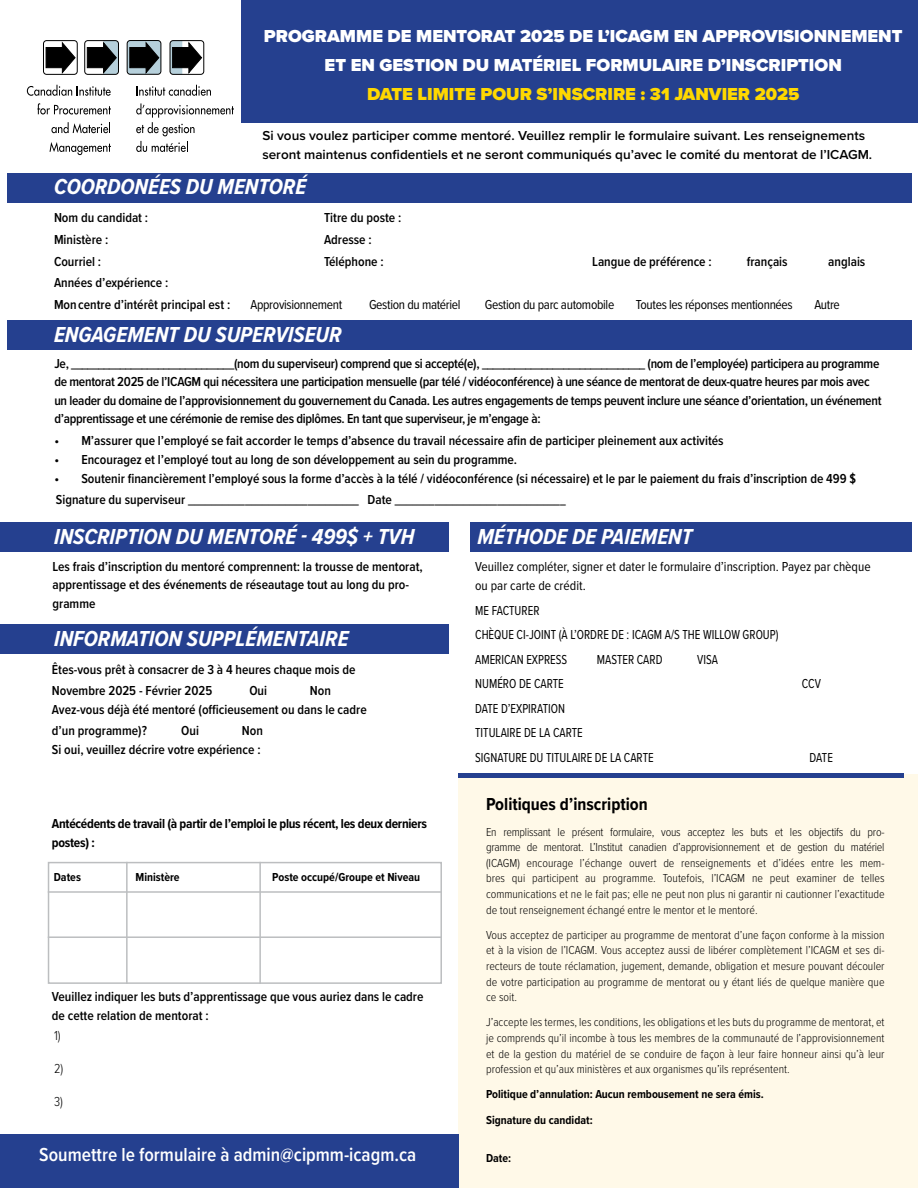
<style>
.page{position:relative;width:918px;height:1188px;background:#fff}
.page>*{position:absolute;margin:0;border:0;box-sizing:border-box;transform-origin:0 0}
.t1{font:italic 700 22.5px "Proxima Nova Cond";color:#fff}
.t2{font:600 19.5px "Proxima Nova Cond";color:#fff}
.t3{font:900 18px/29.2px "Proxima Nova";color:#fff;text-align:center}
.t4{font:900 18px "Proxima Nova";color:#ffd800}
.t5{font:700 18px "Proxima Nova Cond";color:#000}
.t6{font:600 13.5px/18.6px "Proxima Nova Cond";color:#000}
.t7{font:600 13.5px/18.6px "Proxima Nova Cond";letter-spacing:-.02em;color:#000}
.t8{font:600 13.5px/18.6px "Proxima Nova";color:#000}
.t9{font:13.5px/24.6px "Proxima Nova Cond";color:#000;scale:.9 1}
.t10{font:13.5px/18.6px "Proxima Nova Cond";color:#000}
.t11{font:13.5px "Proxima Nova Cond";letter-spacing:-.025em;color:#000}
.t12{font:700 13.5px/18.6px "Proxima Nova Cond";letter-spacing:-.02em;color:#000}
.t13{font:300 13.5px "Proxima Nova Cond";color:#000}
.t14{font:300 12px/15.6px "Proxima Nova Cond";color:#000;text-align:justify}
.t15{font:700 12px/25.2px "Proxima Nova Cond";color:#000}
</style>
<div class="page">
<div style="left:458px;top:775px;width:460px;height:413px;background:#fff9e8"></div>
<div style="left:242px;top:0;width:676px;height:122px;background:#25408f"></div>
<div style="left:7px;top:173px;width:904px;height:30px;background:#25408f"></div>
<div style="left:0;top:522px;width:449px;height:29px;background:#25408f"></div>
<div style="left:7px;top:320px;width:904px;height:30px;background:#25408f"></div>
<div style="left:470px;top:522px;width:441px;height:29px;background:#25408f"></div>
<div style="left:0;top:624px;width:449px;height:30px;background:#25408f"></div>
<div style="left:0;top:1134px;width:458px;height:54px;background:#25408f"></div>
<div style="left:48px;top:862px;width:394px;height:122px;border:2px solid #bcbec0"></div>
<hr style="left:48px;top:891px;width:394px;height:2px;background:#bcbec0">
<hr style="left:48px;top:936px;width:394px;height:2px;background:#bcbec0">
<hr style="left:126px;top:862px;width:2px;height:122px;background:#bcbec0">
<hr style="left:259px;top:862px;width:2px;height:122px;background:#bcbec0">
<hr style="left:458px;top:774px;width:446px;height:4px;background:#25408f">
<svg style="left:27px;top:85px;width:84px;height:11px"></svg>
<svg style="left:37px;top:103px;width:74px;height:12px"></svg>
<svg style="left:51px;top:122px;width:59px;height:11px"></svg>
<svg style="left:50px;top:142px;width:61px;height:13px"></svg>
<svg style="left:137px;top:85px;width:74px;height:11px"></svg>
<svg style="left:43px;top:41px;width:34px;height:33px"></svg>
<div style="left:43px;top:41px;width:34px;height:33px;border:1px solid #000;border-radius:3px"></div>
<svg style="left:46px;top:43px;width:29px;height:30px"></svg>
<div style="left:85px;top:41px;width:34px;height:33px;border:1px solid #000;border-radius:3px"></div>
<svg style="left:87px;top:41px;width:31px;height:33px"></svg>
<div style="left:170px;top:41px;width:34px;height:33px;border:1px solid #000;border-radius:3px"></div>
<svg style="left:170px;top:41px;width:32px;height:33px"></svg>
<svg style="left:127px;top:41px;width:34px;height:33px"></svg>
<div style="left:127px;top:40px;width:34px;height:34px;border:1px solid #000;border-radius:3px"></div>
<svg style="left:130px;top:43px;width:29px;height:30px"></svg>
<svg style="left:136px;top:103px;width:98px;height:49px"></svg>
<h3 class="t3" style="left:264px;top:21px;width:640px">PROGRAMME DE MENTORAT 2025 DE L’ICAGM EN APPROVISIONNEMENT<br>ET EN GESTION DU MATÉRIEL FORMULAIRE D’INSCRIPTION</h3>
<h3 class="t4" style="left:367px;top:81px;width:434px">DATE LIMITE POUR S’INSCRIRE : 31 JANVIER 2025</h3>
<p class="t8" style="left:262px;top:126px;width:611px">Si vous voulez participer comme mentoré. Veuillez remplir le formulaire suivant. Les renseignements seront maintenus confidentiels et ne seront communiqués qu’avec le comité du mentorat de l’ICAGM.</p>
<h1 class="t1" style="left:54px;top:170px;width:254px">COORDONÉES DU MENTORÉ</h1>
<p class="t6" style="left:54px;top:208px;width:96px">Nom du candidat :</p>
<p class="t6" style="left:324px;top:208px;width:79px">Titre du poste :</p>
<p class="t6" style="left:54px;top:230px;width:56px">Ministère :</p>
<p class="t6" style="left:324px;top:230px;width:49px">Adresse :</p>
<p class="t6" style="left:54px;top:251px;width:49px">Courriel :</p>
<p class="t6" style="left:324px;top:251px;width:61px">Téléphone :</p>
<p class="t6" style="left:592px;top:251px;width:121px">Langue de préférence :</p>
<p class="t6" style="left:747px;top:251px;width:42px">français</p>
<p class="t6" style="left:828px;top:251px;width:39px">anglais</p>
<p class="t6" style="left:54px;top:272px;width:178px;line-height:21.6px">Années d’expérience :<br>Mon centre d’intérêt principal est :</p>
<p class="t11" style="left:250px;top:294px;width:93px">Approvisionnement</p>
<p class="t11" style="left:369px;top:294px;width:93px">Gestion du matériel</p>
<p class="t11" style="left:485px;top:294px;width:131px">Gestion du parc automobile</p>
<p class="t11" style="left:636px;top:294px;width:158px">Toutes les réponses mentionnées</p>
<p class="t10" style="left:814px;top:294px;width:27px">Autre</p>
<h1 class="t1" style="left:54px;top:318px;width:289px">ENGAGEMENT DU SUPERVISEUR</h1>
<p class="t7" style="left:54px;top:353px;width:829px">Je, ______________________________(nom du superviseur) comprend que si accepté(e), ______________________________ (nom de l’employée) participera au programme de mentorat 2025 de l’ICAGM qui nécessitera une participation mensuelle (par télé / vidéoconférence) à une séance de mentorat de deux-quatre heures par mois avec un leader du domaine de l’approvisionnement du gouvernement du Canada. Les autres engagements de temps peuvent inclure une séance d’orientation, un événement d’apprentissage et une cérémonie de remise des diplômes. En tant que superviseur, je m’engage à:</p>
<p class="t6" style="left:54px;top:431px;width:671px">• M’assurer que l’employé se fait accorder le temps d’absence du travail nécessaire afin de participer pleinement aux activités</p>
<p class="t6" style="left:54px;top:450px;width:464px">• Encouragez et l’employé tout au long de son développement au sein du programme.</p>
<p class="t6" style="left:54px;top:468px;width:803px">• Soutenir financièrement l’employé sous la forme d’accès à la télé / vidéoconférence (si nécessaire) et le par le paiement du frais d’inscription de 499 $</p>
<p class="t6" style="left:56px;top:490px;width:511px">Signature du superviseur ______________________________ Date ______________________________</p>
<h1 class="t1" style="left:54px;top:520px;width:362px">INSCRIPTION DU MENTORÉ - 499$ + TVH</h1>
<p class="t6" style="left:53px;top:557px;width:372px">Les frais d’inscription du mentoré comprennent: la trousse de mentorat, apprentissage et des événements de réseautage tout au long du pro&shy;gramme</p>
<h1 class="t1" style="left:54px;top:622px;width:296px">INFORMATION SUPPLÉMENTAIRE</h1>
<p class="t6" style="left:52px;top:658px;width:305px;line-height:21.6px">Êtes-vous prêt à consacrer de 3 à 4 heures chaque mois de<br>Novembre 2025 - Février 2025</p>
<p class="t6" style="left:249px;top:681px;width:19px">Oui</p>
<p class="t6" style="left:52px;top:681px;width:316px;text-indent:258px">Non<br>Avez-vous déjà été mentoré (officieusement ou dans le cadre</p>
<p class="t6" style="left:52px;top:721px;width:97px">d’un programme)?</p>
<p class="t6" style="left:181px;top:721px;width:19px">Oui</p>
<p class="t6" style="left:52px;top:721px;width:213px;text-align:right">Non<br>Si oui, veuillez décrire votre expérience :</p>
<p class="t12" style="left:52px;top:814px;width:377px">Antécédents de travail (à partir de l’emploi le plus récent, les deux derniers postes) :</p>
<p class="t15" style="left:54px;top:865px;width:29px">Dates</p>
<p class="t15" style="left:136px;top:865px;width:46px">Ministère</p>
<p class="t15" style="left:272px;top:865px;width:149px">Poste occupé/Groupe et Niveau</p>
<p class="t6" style="left:52px;top:987px;width:373px">Veuillez indiquer les buts d’apprentissage que vous auriez dans le cadre de cette relation de mentorat :</p>
<p class="t13" style="left:54px;top:1025px;width:8px">1)</p>
<p class="t13" style="left:54px;top:1058px;width:11px">2)</p>
<p class="t13" style="left:54px;top:1091px;width:10px">3)</p>
<h2 class="t2" style="left:39px;top:1140px;width:378px">Soumettre le formulaire à admin@cipmm-icagm.ca</h2>
<h1 class="t1" style="left:477px;top:520px;width:217px">MÉTHODE DE PAIEMENT</h1>
<p class="t10" style="left:475px;top:557px;width:397px">Veuillez compléter, signer et dater le formulaire d’inscription. Payez par chèque ou par carte de crédit.</p>
<p class="t9" style="left:475px;top:597px;width:339px">ME FACTURER<br>CHÈQUE CI-JOINT (À L’ORDRE DE : ICAGM A/S THE WILLOW GROUP)<br>AMERICAN EXPRESS</p>
<p class="t9" style="left:597px;top:646px;width:74px">MASTER CARD</p>
<p class="t9" style="left:697px;top:646px;width:25px">VISA</p>
<p class="t9" style="left:475px;top:671px;width:100px">NUMÉRO DE CARTE</p>
<p class="t9" style="left:802px;top:671px;width:23px">CCV</p>
<p class="t9" style="left:475px;top:696px;width:200px">DATE D’EXPIRATION<br>TITULAIRE DE LA CARTE<br>SIGNATURE DU TITULAIRE DE LA CARTE</p>
<p class="t9" style="left:810px;top:745px;width:27px">DATE</p>
<h3 class="t5" style="left:486px;top:791px;width:163px">Politiques d’inscription</h3>
<p class="t14" style="left:486px;top:823px;width:400px">En remplissant le présent formulaire, vous acceptez les buts et les objectifs du pro&shy;gramme de mentorat. L’Institut canadien d’approvisionnement et de gestion du matériel (ICAGM) encourage l’échange ouvert de renseignements et d’idées entre les mem&shy;bres qui participent au programme. Toutefois, l’ICAGM ne peut examiner de telles communications et ne le fait pas; elle ne peut non plus ni garantir ni cautionner l’exactitude de tout renseignement échangé entre le mentor et le mentoré.</p>
<p class="t14" style="left:486px;top:926px;width:400px">Vous acceptez de participer au programme de mentorat d’une façon conforme à la mission et à la vision de l’ICAGM. Vous acceptez aussi de libérer complètement l’ICAGM et ses di&shy;recteurs de toute réclamation, jugement, demande, obligation et mesure pouvant découler de votre participation au programme de mentorat ou y étant liés de quelque manière que ce soit.</p>
<p class="t14" style="left:486px;top:1014px;width:400px">J’accepte les termes, les conditions, les obligations et les buts du programme de mentorat, et je comprends qu’il incombe à tous les membres de la communauté de l’approvisionnement et de la gestion du matériel de se conduire de façon à leur faire honneur ainsi qu’à leur profession et qu’aux ministères et aux organismes qu’ils représentent.</p>
<p class="t15" style="left:486px;top:1082px;width:279px">Politique d’annulation: Aucun rembousement ne sera émis.<br>Signature du candidat:</p>
<p class="t15" style="left:486px;top:1146px;width:27px">Date:</p>
</div>
